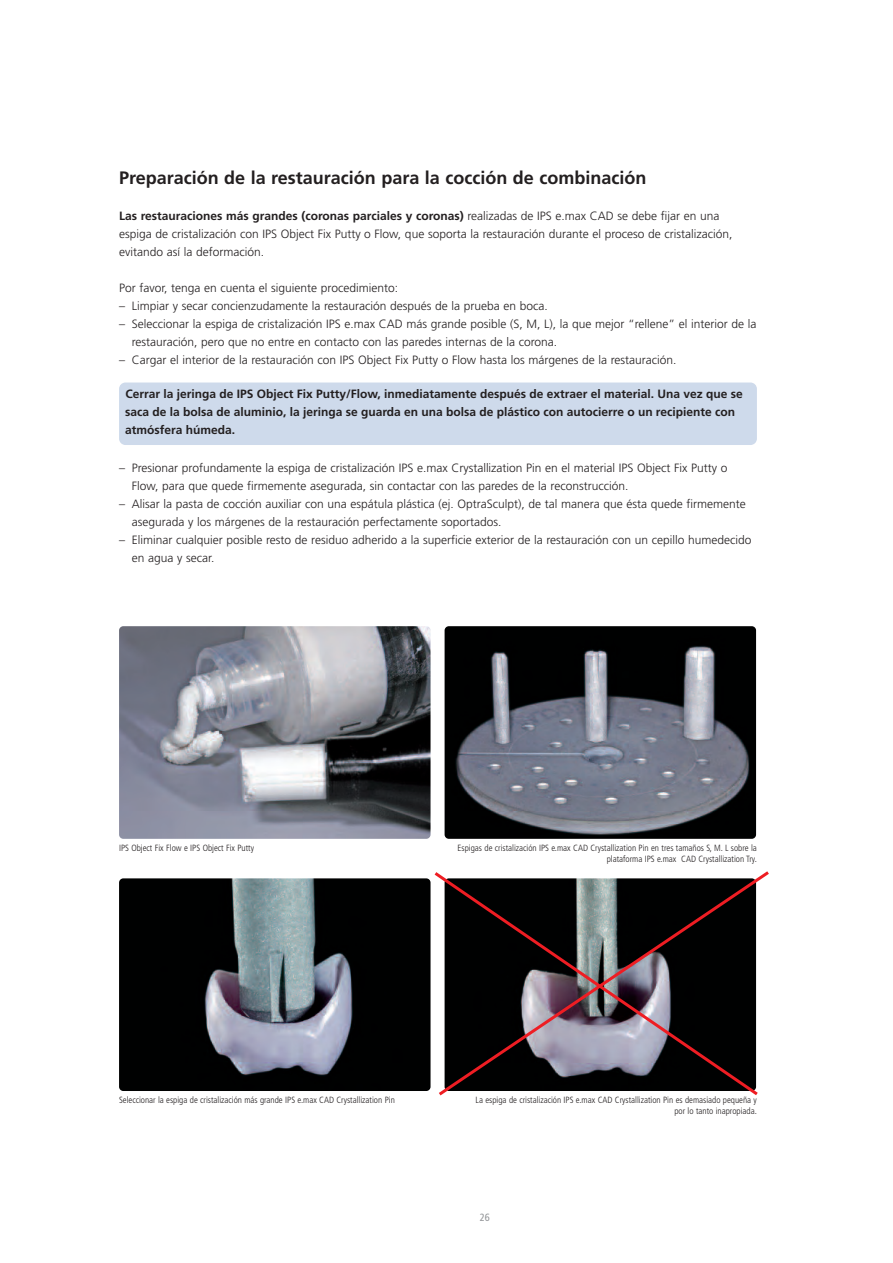
<style>
.page{position:relative;width:893px;height:1263px;background:#fff}
.page>*{position:absolute;margin:0;border:0;box-sizing:border-box;transform-origin:0 0}
.t1{font:700 18px "Frutiger";color:#231f20}
.t2{font:300 12px/18px "Frutiger";color:#231f20}
.t3{font:700 12px/18px "Frutiger";color:#231f20}
.t4{font:condensed 10.5px "Frutiger";color:#939598}
.t5{font:300 condensed 9px/10.8px "Frutiger";color:#231f20;text-align:right}
.s1{font-weight:700}
</style>
<div class="page">
<div style="left:119px;top:382px;width:638px;height:63px;background:#cedaeb;border-radius:6px"></div>
<img style="left:119px;top:878px;width:312px;height:213px;border-radius:4px">
<svg style="left:435px;top:871px;width:334px;height:225px;background:#464043"></svg>
<img style="left:119px;top:626px;width:312px;height:213px;border-radius:4px">
<img style="left:445px;top:626px;width:311px;height:213px;border-radius:4px">
<h1 class="t1" style="left:119px;top:170px;width:529px">Preparación de la restauración para la cocción de combinación</h1>
<p class="t2" style="left:119px;top:207px;width:615px"><span class="s1">Las restauraciones más grandes (coronas parciales y coronas)</span> realizadas de IPS e.max CAD se debe fijar en una espiga de cristalización con IPS Object Fix Putty o Flow, que soporta la restauración durante el proceso de cristalización, evitando así la deformación.</p>
<p class="t2" style="left:119px;top:279px;width:280px">Por favor, tenga en cuenta el siguiente procedimiento:</p>
<p class="t2" style="left:119px;top:297px;width:430px">– Limpiar y secar concienzudamente la restauración después de la prueba en boca.</p>
<p class="t2" style="left:132px;top:315px;width:626px;text-indent:-13px">– Seleccionar la espiga de cristalización IPS e.max CAD más grande posible (S, M, L), la que mejor “rellene” el interior de la restauración, pero que no entre en contacto con las paredes internas de la corona.</p>
<p class="t2" style="left:119px;top:351px;width:559px">– Cargar el interior de la restauración con IPS Object Fix Putty o Flow hasta los márgenes de la restauración.</p>
<p class="t3" style="left:125px;top:385px;width:619px">Cerrar la jeringa de IPS Object Fix Putty/Flow, inmediatamente después de extraer el material. Una vez que se saca de la bolsa de aluminio, la jeringa se guarda en una bolsa de plástico con autocierre o un recipiente con atmósfera húmeda.</p>
<p class="t2" style="left:132px;top:459px;width:597px;text-indent:-13px">– Presionar profundamente la espiga de cristalización IPS e.max Crystallization Pin en el material IPS Object Fix Putty o<br>Flow, para que quede firmemente asegurada, sin contactar con las paredes de la reconstrucción.</p>
<p class="t2" style="left:132px;top:495px;width:615px;text-indent:-13px">– Alisar la pasta de cocción auxiliar con una espátula plástica (ej. OptraSculpt), de tal manera que ésta quede firmemente asegurada y los márgenes de la restauración perfectamente soportados.</p>
<p class="t2" style="left:132px;top:531px;width:621px;text-indent:-13px">– Eliminar cualquier posible resto de residuo adherido a la superficie exterior de la restauración con un cepillo humedecido en agua y secar.</p>
<p class="t5" style="left:119px;top:843px;width:137px">IPS Object Fix Flow e IPS Object Fix Putty</p>
<p class="t5" style="left:458px;top:843px;width:301px">Espigas de cristalización IPS e.max CAD Crystallization Pin en tres tamaños S, M. L sobre la plataforma IPS e.max CAD Crystallization Try.</p>
<p class="t5" style="left:119px;top:1095px;width:277px">Seleccionar la espiga de cristalización más grande IPS e.max CAD Crystallization Pin</p>
<p class="t5" style="left:476px;top:1095px;width:283px">La espiga de cristalización IPS e.max CAD Crystallization Pin es demasiado pequeña y por lo tanto inapropiada.</p>
<p class="t4" style="left:480px;top:1213px;width:12px">26</p>
</div>
